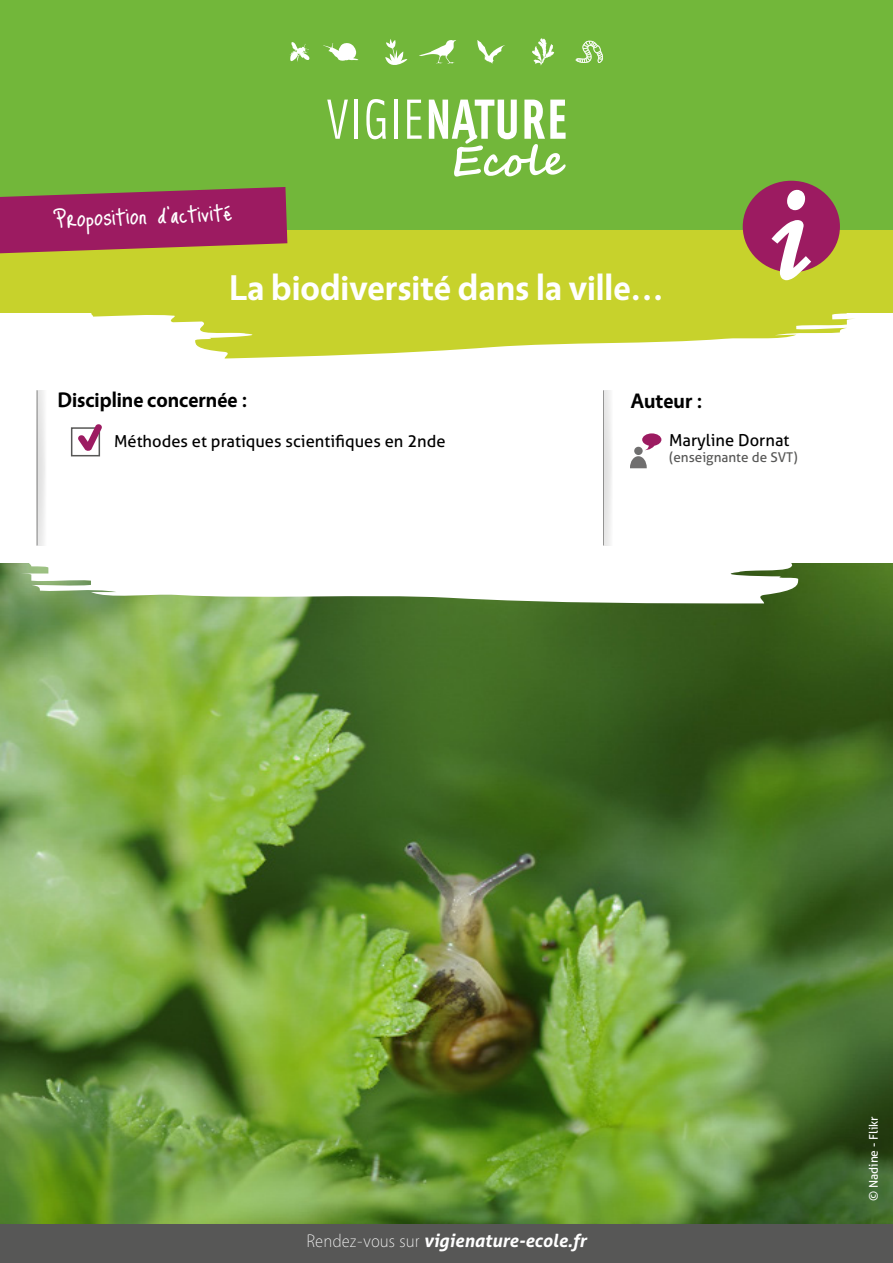
<style>
.page{position:relative;width:893px;height:1263px;background:#fff}
.page>*{position:absolute;margin:0;border:0;box-sizing:border-box;transform-origin:0 0}
.t1{font:700 36px "Vegur";color:#fff}
.t2{font:36px "Just Me Again Down Here";color:#fff}
.t3{font:700 21px "Vegur";color:#000}
.t4{font:italic 700 18px "Aller";color:#fff}
.t5{font:16.5px "Aller";color:#000}
.t6{font:13.5px "Aller";color:#575756}
.t7{font:12px "Aller";color:#fff}
.s1{font-family:"Vegur";font-weight:300;font-style:normal}
</style>
<div class="page">
<img style="left:0;top:603px;width:893px;height:622px">
<div style="left:0;top:213px;width:893px;height:100px;background:#c7d22c"></div>
<div style="left:0;top:1225px;width:893px;height:38px;background:#575756"></div>
<div style="left:0;top:0;width:893px;height:229px;background:#72b73a"></div>
<svg style="left:385px;top:39px;width:23px;height:26px"></svg>
<svg style="left:323px;top:43px;width:36px;height:18px"></svg>
<svg style="left:419px;top:40px;width:37px;height:24px"></svg>
<svg style="left:477px;top:40px;width:28px;height:24px"></svg>
<svg style="left:532px;top:38px;width:22px;height:27px"></svg>
<svg style="left:575px;top:41px;width:28px;height:22px"></svg>
<svg style="left:290px;top:42px;width:19px;height:20px"></svg>
<svg style="left:0;top:187px;width:287px;height:66px;background:#9b335a"></svg>
<svg style="left:327px;top:100px;width:21px;height:39px"></svg>
<hr style="left:355px;top:100px;width:3px;height:39px;background:#fff">
<svg style="left:366px;top:99px;width:20px;height:40px"></svg>
<hr style="left:394px;top:100px;width:3px;height:39px;background:#fff">
<svg style="left:407px;top:100px;width:15px;height:39px"></svg>
<svg style="left:429px;top:100px;width:137px;height:77px"></svg>
<svg style="left:0;top:529px;width:893px;height:74px"></svg>
<svg style="left:91px;top:313px;width:764px;height:45px;fill:#c7d22c"></svg>
<div style="left:743px;top:181px;width:97px;height:91px;background:#9c1b61;border-radius:50%"></div>
<svg style="left:771px;top:220px;width:40px;height:60px"></svg>
<svg style="left:787px;top:190px;width:18px;height:20px"></svg>
<svg style="left:630px;top:433px;width:31px;height:35px"></svg>
<div style="left:71px;top:427px;width:29px;height:29px;border:2px solid #575756"></div>
<svg style="left:78px;top:424px;width:24px;height:27px"></svg>
<svg style="left:37px;top:390px;width:14px;height:155px"></svg>
<svg style="left:603px;top:390px;width:15px;height:155px"></svg>
<p class="t2" style="left:53px;top:197px;width:180px;rotate:-2deg">Proposition d’activité</p>
<p class="t1" style="left:229px;top:268px;width:436px">La biodiversité dans la ville...</p>
<p class="t3" style="left:58px;top:388px;width:191px">Discipline concernée :</p>
<p class="t5" style="left:114px;top:431px;width:333px">Méthodes et pratiques scientifiques en 2nde</p>
<p class="t3" style="left:631px;top:389px;width:73px">Auteur :</p>
<p class="t5" style="left:669px;top:430px;width:122px">Maryline Dornat</p>
<p class="t6" style="left:669px;top:449px;width:130px">(enseignante de SVT)</p>
<p class="t4" style="left:307px;top:1229px;width:281px"><span class="s1">Rendez-vous sur</span> vigienature-ecole.fr</p>
<p class="t7" style="left:866px;top:1201px;width:87px;rotate:-90deg">© Nadine - Flikr</p>
</div>
